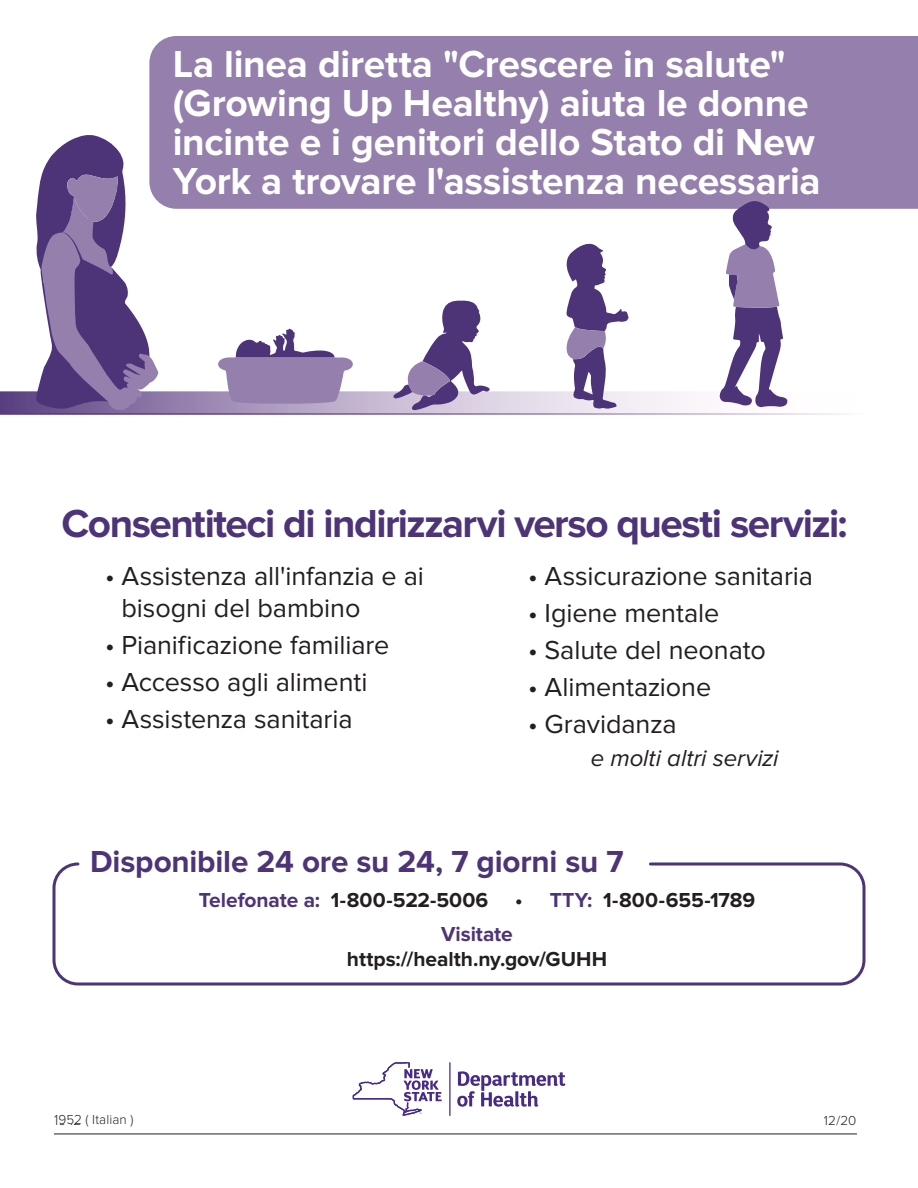
<style>
.page{position:relative;width:918px;height:1188px;background:#fff}
.page>*{position:absolute;margin:0;border:0;box-sizing:border-box;transform-origin:0 0}
.t1{font:700 40.5px "Proxima Nova";letter-spacing:-.035em;color:#4d3378}
.t2{font:700 39px/39px "Proxima Nova";letter-spacing:-.01em;color:#fff}
.t3{font:700 31.5px "Proxima Nova";letter-spacing:-.01em;color:#4d3378}
.t4{font:27px/32.4px "Proxima Nova";letter-spacing:-.005em;color:#231f20}
.t5{font:italic 24px "Proxima Nova";letter-spacing:-.005em;color:#231f20}
.t6{font:700 21px "Proxima Nova";color:#231f20}
.t7{font:700 21px "Proxima Nova";letter-spacing:-.005em;color:#4d3378}
.t8{font:300 13.5px "Proxima Nova";letter-spacing:.01em;color:#231f20}
.s1{color:#4d3378}
</style>
<div class="page">
<div style="left:52px;top:862px;width:814px;height:124px;border:3px solid #4d3378;border-radius:24px"></div>
<div style="left:149px;top:36px;width:769px;height:173px;background:#947fad"></div>
<svg style="left:0;top:135px;width:864px;height:280px"></svg>
<hr style="left:54px;top:1134px;width:803px;height:1px;background:#231f20">
<svg style="left:457px;top:1071px;width:108px;height:36px"></svg>
<hr style="left:449px;top:1062px;width:2px;height:54px;background:#472b89">
<svg style="left:353px;top:1062px;width:89px;height:54px"></svg>
<p class="t2" style="left:173px;top:45px;width:649px">La linea diretta "Crescere in salute" (Growing Up Healthy) aiuta le donne incinte e i genitori dello Stato di New York a trovare l'assistenza necessaria</p>
<p class="t1" style="left:61px;top:501px;width:788px">Consentiteci di indirizzarvi verso questi servizi:</p>
<p class="t4" style="left:122px;top:560px;width:304px;text-indent:-16px">• Assistenza all'infanzia e ai bisogni del bambino</p>
<p class="t4" style="left:105px;top:630px;width:286px">• Pianificazione familiare</p>
<p class="t4" style="left:105px;top:666px;width:264px">• Accesso agli alimenti</p>
<p class="t4" style="left:105px;top:703px;width:249px">• Assistenza sanitaria</p>
<p class="t4" style="left:528px;top:560px;width:287px">• Assicurazione sanitaria</p>
<p class="t4" style="left:528px;top:597px;width:193px">• Igiene mentale</p>
<p class="t4" style="left:528px;top:634px;width:239px">• Salute del neonato</p>
<p class="t4" style="left:528px;top:671px;width:185px">• Alimentazione</p>
<p class="t4" style="left:528px;top:708px;width:150px">• Gravidanza</p>
<p class="t5" style="left:591px;top:745px;width:189px">e molti altri servizi</p>
<p class="t3" style="left:90px;top:844px;width:535px">Disponibile 24 ore su 24, 7 giorni su 7</p>
<p class="t6" style="left:199px;top:888px;width:291px"><span class="s1">Telefonate a:</span> 1-800-522-5006</p>
<p class="t6" style="left:515px;top:888px;width:241px">• <span class="s1">TTY:</span> 1-800-655-1789</p>
<p class="t7" style="left:441px;top:922px;width:73px">Visitate</p>
<p class="t6" style="left:347px;top:947px;width:262px">https://health.ny.gov/GUHH</p>
<p class="t8" style="left:54px;top:1111px;width:81px">1952 ( Italian )</p>
<p class="t8" style="left:824px;top:1112px;width:34px">12/20</p>
<p class="t8" style="left:67px;top:1112px;width:9px">4</p>
</div>
